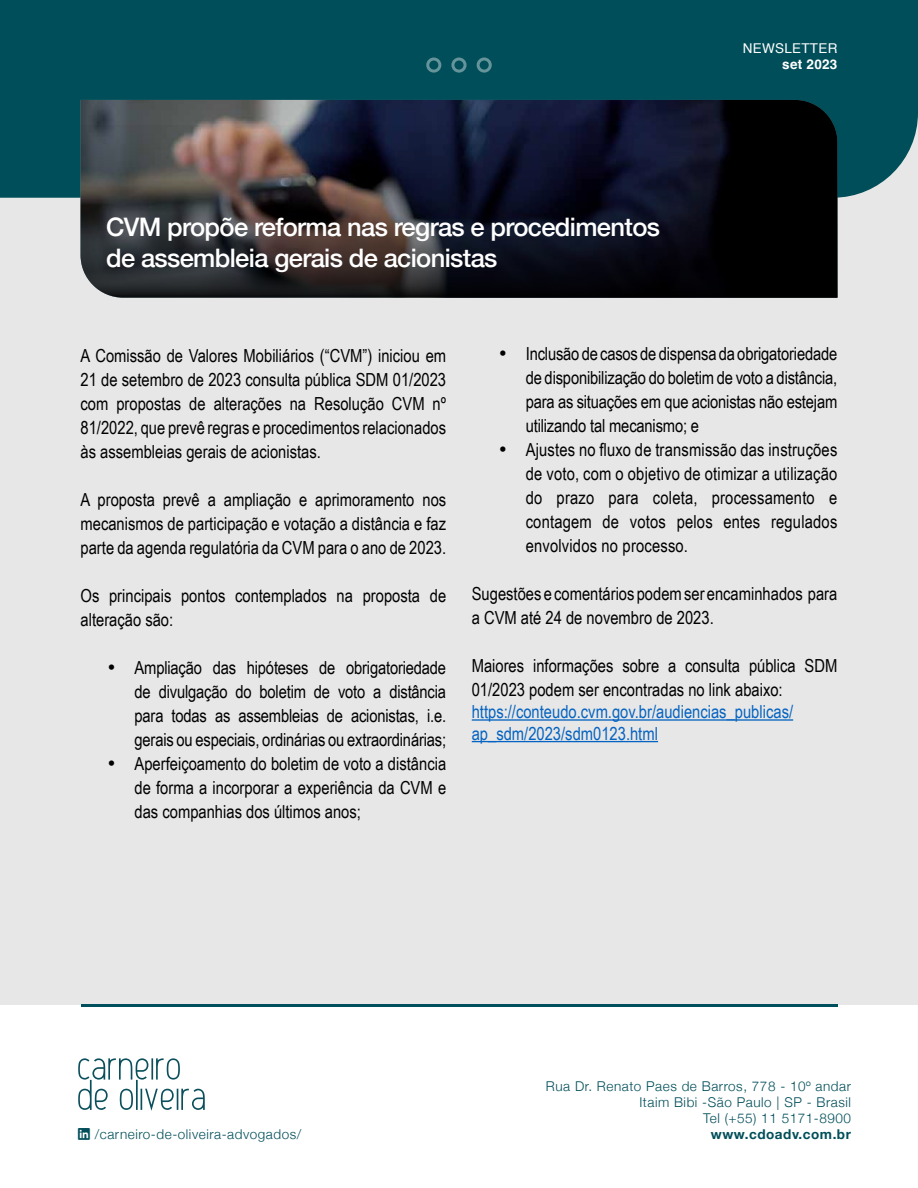
<style>
.page{position:relative;width:918px;height:1188px;background:#fff}
.page>*{position:absolute;margin:0;border:0;box-sizing:border-box;transform-origin:0 0}
.t1{font:500 25.5px/30.6px "Helvetica Neue";letter-spacing:-.025em;color:#fff}
.t2{font:18px/24px "Arial Narrow";color:#000;text-align:justify}
.t3{font:18px/21.6px "Arial Narrow";color:#0563c1}
.t4{font:300 13.5px/16.2px "Helvetica Neue";letter-spacing:.04em;color:#004e59;text-align:right}
.t5{font:700 13.5px "Helvetica Neue";letter-spacing:.04em;color:#004e59}
.t6{font:13.5px "Helvetica";letter-spacing:.02em;color:#fff}
.t7{font:700 13.5px "Helvetica";letter-spacing:.02em;color:#fff}
</style>
<div class="page">
<div style="left:0;top:13px;width:918px;height:992px;background:#e7e7e7"></div>
<div style="left:0;top:0;width:918px;height:198px;background:#004e59"></div>
<img style="left:81px;top:100px;width:756px;height:25px">
<svg style="left:81px;top:125px;width:756px;height:173px;background:#222028"></svg>
<hr style="left:81px;top:1004px;width:756px;height:2px;background:#004f5c">
<hr style="left:472px;top:719px;width:321px;height:2px;background:#0563c1">
<hr style="left:472px;top:741px;width:186px;height:1px;background:#0563c1">
<svg style="left:78px;top:1058px;width:127px;height:53px"></svg>
<div style="left:451px;top:58px;width:16px;height:15px;border:3px solid #fff;border-radius:50%"></div>
<div style="left:477px;top:58px;width:15px;height:15px;border:3px solid #fff;border-radius:50%"></div>
<div style="left:426px;top:58px;width:15px;height:15px;border:3px solid #fff;border-radius:50%"></div>
<h1 class="t1" style="left:106px;top:210px;width:556px">CVM propõe reforma nas regras e procedimentos de assembleia gerais de acionistas</h1>
<p class="t6" style="left:743px;top:38px;width:96px">NEWSLETTER</p>
<p class="t7" style="left:782px;top:56px;width:57px">set 2023</p>
<p class="t2" style="left:81px;top:343px;width:367px">A Comissão de Valores Mobiliários (“CVM”) iniciou em 21 de setembro de 2023 consulta pública SDM 01/2023 com propostas de alterações na Resolução CVM nº 81/2022, que prevê regras e procedimentos relacionados às assembleias gerais de acionistas.</p>
<p class="t2" style="left:81px;top:487px;width:367px">A proposta prevê a ampliação e aprimoramento nos mecanismos de participação e votação a distância e faz parte da agenda regulatória da CVM para o ano de 2023.</p>
<p class="t2" style="left:81px;top:583px;width:367px">Os principais pontos contemplados na proposta de alteração são:</p>
<p class="t2" style="left:135px;top:655px;width:313px;text-indent:-27px">• Ampliação das hipóteses de obrigatoriedade de divulgação do boletim de voto a distância para todas as assembleias de acionistas, i.e. gerais ou especiais, ordinárias ou extraordinárias;</p>
<p class="t2" style="left:135px;top:751px;width:313px;text-indent:-27px">• Aperfeiçoamento do boletim de voto a distância de forma a incorporar a experiência da CVM e das companhias dos últimos anos;</p>
<p class="t2" style="left:526px;top:341px;width:313px;text-indent:-27px">• Inclusão de casos de dispensa da obrigatoriedade de disponibilização do boletim de voto a distância, para as situações em que acionistas não estejam utilizando tal mecanismo; e</p>
<p class="t2" style="left:526px;top:437px;width:313px;text-indent:-27px">• Ajustes no fluxo de transmissão das instruções de voto, com o objetivo de otimizar a utilização do prazo para coleta, processamento e contagem de votos pelos entes regulados envolvidos no processo.</p>
<p class="t2" style="left:472px;top:581px;width:367px">Sugestões e comentários podem ser encaminhados para a CVM até 24 de novembro de 2023.</p>
<p class="t2" style="left:472px;top:653px;width:367px">Maiores informações sobre a consulta pública SDM<br>01/2023 podem ser encontradas no link abaixo:</p>
<p class="t3" style="left:472px;top:700px;width:323px">https://conteudo.cvm.gov.br/audiencias_publicas/ ap_sdm/2023/sdm0123.html</p>
<p class="t4" style="left:546px;top:1077px;width:307px">Rua Dr. Renato Paes de Barros, 778 - 10º andar<br>Itaim Bibi -São Paulo | SP - Brasil<br>Tel (+55) 11 5171-8900</p>
<p class="t4" style="left:95px;top:1126px;width:208px">/carneiro-de-oliveira-advogados/</p>
<p class="t5" style="left:711px;top:1124px;width:142px">www.cdoadv.com.br</p>
</div>
